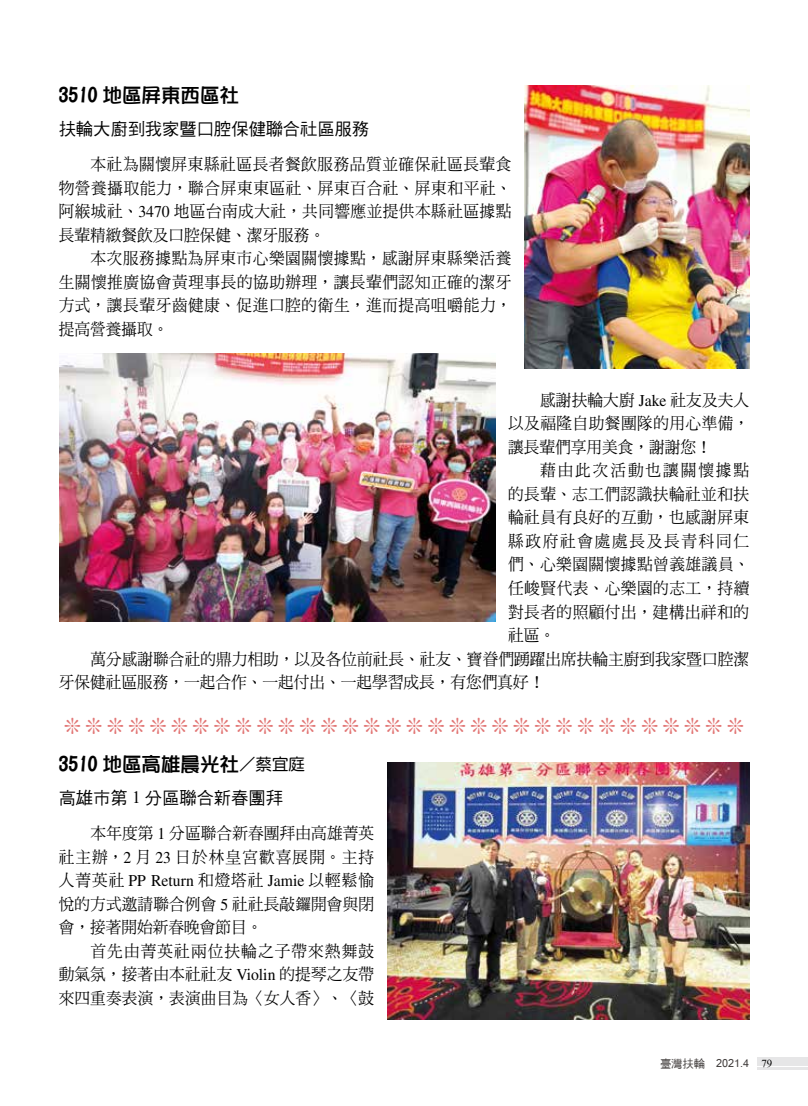
<style>
.page{position:relative;width:808px;height:1106px;background:#fff}
.page>*{position:absolute;margin:0;border:0;box-sizing:border-box;transform-origin:0 0}
.t1{font:22.5px "MS Mincho";color:#e27675;scale:.95 1}
.t2{font:19.5px "DFPOP1 Bd HK BF";color:#000}
.t3{font:17.25px "DF Hei Md HK BF";color:#000}
.t4{font:16.5px/23.5px "DF Ming Std W5";letter-spacing:.03em;color:#000;text-align:justify;scale:.95 1}
.t5{font:16.5px "DF Ming Std W5";color:#000;scale:.95 1}
.t6{font:16.5px/23.5px "DF Ming Std W5";letter-spacing:.005em;color:#000;text-align:right;scale:.95 1}
.t7{font:16.5px "Times LT Std";color:#000;scale:.95 1}
.t8{font:16.5px "DF Ming Std W5";letter-spacing:.105em;color:#000;scale:.95 1}
.t9{font:16.5px "DF Ming Std W5";letter-spacing:.12em;color:#000;scale:.95 1}
.t10{font:12px "Latha";color:#3f3b3a}
.s1{font-family:"Times LT Std"}
.s2{font-family:"DF Hei Std W5";font-size:16.5px}
.s3{font-family:"DF Yuan Std W5";font-size:16.5px}
.s4{font-family:"Times New Roman"}
.s5{font-family:"DF Ming Std W5"}
.s6{font-family:"DF Hei Md HK BF";font-size:11.25px}
.s7{font-family:"Aparajita";font-size:13.5px;color:#000}
</style>
<div class="page">
<div style="left:757px;top:1057px;width:51px;height:9px;background:#e6e6e7"></div>
<hr style="left:757px;top:1067px;width:51px;height:2px;background:#e6e6e7">
<img style="left:524px;top:85px;width:225px;height:283px">
<img style="left:59px;top:353px;width:436px;height:269px">
<img style="left:387px;top:762px;width:362px;height:257px">
<p class="t2" style="left:59px;top:85px;width:182px">3510 地區屏東西區社</p>
<p class="t3" style="left:59px;top:120px;width:312px">扶輪大廚到我家暨口腔保健聯合社區服務</p>
<p class="t4" style="left:59px;top:152px;width:478px;text-indent:32px">本社為關懷屏東縣社區長者餐飲服務品質並確保社區長輩食物營養攝取能力，聯合屏東東區社、屏東百合社、屏東和平社、阿緱城社、<span class="s1">3470</span> 地區台南成大社，共同響應並提供本縣社區據點長輩精緻餐飲及口腔保健、潔牙服務。</p>
<p class="t4" style="left:59px;top:246px;width:478px;text-indent:32px">本次服務據點為屏東市心樂園關懷據點，感謝屏東縣樂活養生關懷推廣協會黃理事長的協助辦理，讓長輩們認知正確的潔牙方式，讓長輩牙齒健康、促進口腔的衛生，進而提高咀嚼能力，提高營養攝取。</p>
<p class="t4" style="left:508px;top:387px;width:255px;text-indent:32px">感謝扶輪大廚 <span class="s1">Jake</span> 社友及夫人以及福隆自助餐團隊的用心準備，讓長輩們享用美食，謝謝您！</p>
<p class="t9" style="left:540px;top:461px;width:222px">藉由此次活動也讓關懷據點</p>
<p class="t4" style="left:508px;top:482px;width:255px">的長輩、志工們認識扶輪社並和扶</p>
<p class="t4" style="left:508px;top:505px;width:255px">輪社員有良好的互動，也感謝屏東</p>
<p class="t8" style="left:508px;top:532px;width:255px">縣政府社會處處長及長青科同仁</p>
<p class="t4" style="left:508px;top:552px;width:255px">們、心樂園關懷據點曾義雄議員、</p>
<p class="t4" style="left:508px;top:576px;width:255px">任峻賢代表、心樂園的志工，持續</p>
<p class="t4" style="left:508px;top:599px;width:255px">對長者的照顧付出，建構出祥和的</p>
<p class="t4" style="left:508px;top:623px;width:51px">社區。</p>
<p class="t5" style="left:91px;top:650px;width:695px">萬分感謝聯合社的鼎力相助，以及各位前社長、社友、寶眷們踴躍出席扶輪主廚到我家暨口腔潔</p>
<p class="t5" style="left:59px;top:673px;width:513px">牙保健社區服務，一起合作、一起付出、一起學習成長，有您們真好！</p>
<h1 class="t1" style="left:62px;top:714px;width:721px">❊❊❊❊❊❊❊❊❊❊❊❊❊❊❊❊❊❊❊❊❊❊❊❊❊❊❊❊❊❊❊❊</h1>
<p class="t2" style="left:59px;top:754px;width:248px">3510 地區高雄晨光社<span class="s2">／</span><span class="s3">蔡宜庭</span></p>
<p class="t3" style="left:59px;top:789px;width:226px">高雄市第 <span class="s4">1</span> 分區聯合新春團拜</p>
<p class="t6" style="left:59px;top:821px;width:334px">本年度第 <span class="s1">1</span> 分區聯合新春團拜由高雄菁英<br>社主辦，<span class="s1">2</span> 月 <span class="s1">23</span> 日於林皇宮歡喜展開。主持</p>
<p class="t7" style="left:59px;top:871px;width:334px"><span class="s5">人菁英社</span> PP Return <span class="s5">和燈塔社</span> Jamie <span class="s5">以輕鬆愉</span></p>
<p class="t6" style="left:59px;top:891px;width:334px;text-align:left">悅的方式邀請聯合例會 <span class="s1">5</span> 社社長敲鑼開會與閉會，接著開始新春晚會節目。</p>
<p class="t4" style="left:59px;top:938px;width:334px;text-indent:32px">首先由菁英社兩位扶輪之子帶來熱舞鼓動氣氛，接著由本社社友 <span class="s1">Violin</span> 的提琴之友帶來四重奏表演，表演曲目為〈女人香〉、〈鼓</p>
<p class="t10" style="left:660px;top:1054px;width:114px"><span class="s6">臺灣扶輪　</span>2021.4 <span class="s7">79</span></p>
</div>
